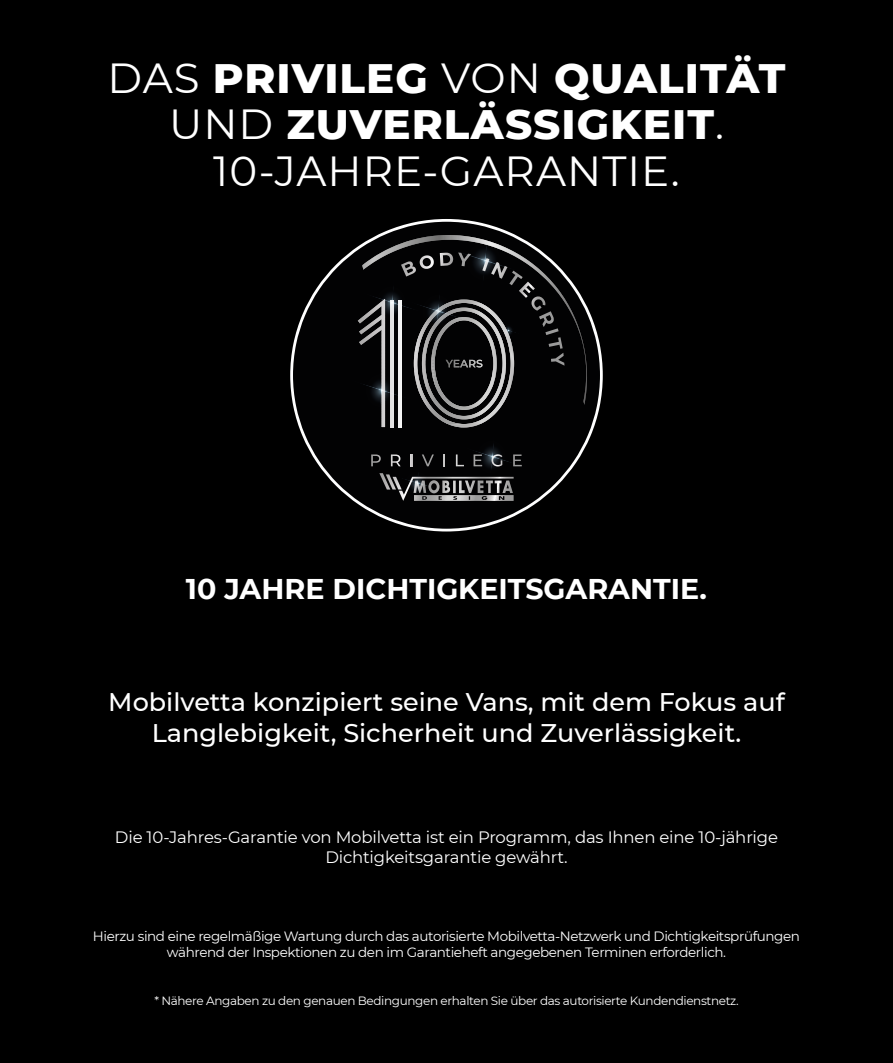
<style>
.page{position:relative;width:893px;height:1063px;background:#000}
.page>*{position:absolute;margin:0;border:0;box-sizing:border-box;transform-origin:0 0}
.t1{font:800 42px/46.5px "Montserrat";letter-spacing:.025em;color:#fff;text-align:center}
.t2{font:700 28.5px "Montserrat";color:#fff}
.t3{font:500 25.5px/30.6px "Montserrat";color:#fff;text-align:center}
.t4{font:16.5px/19.8px "Montserrat";letter-spacing:-.01em;color:#fff;text-align:center}
.t5{font:13.5px/16.2px "Montserrat";letter-spacing:-.03em;color:#fff;text-align:center}
.t6{font:12px "Montserrat";letter-spacing:-.03em;color:#fff}
.s1{font-weight:400}
</style>
<div class="page">
<svg style="left:290px;top:219px;width:313px;height:312px"></svg>
<svg style="left:350px;top:230px;width:238px;height:271px"></svg>
<h1 class="t1" style="left:107px;top:52px;width:680px"><span class="s1">DAS</span> PRIVILEG <span class="s1">VON</span> QUALITÄT<br><span class="s1">UND</span> ZUVERLÄSSIGKEIT<span class="s1">.<br>10-JAHRE-GARANTIE.</span></h1>
<h2 class="t2" style="left:186px;top:568px;width:522px">10 JAHRE DICHTIGKEITSGARANTIE.</h2>
<h3 class="t3" style="left:108px;top:686px;width:678px">Mobilvetta konzipiert seine Vans, mit dem Fokus auf<br>Langlebigkeit, Sicherheit und Zuverlässigkeit.</h3>
<p class="t4" style="left:115px;top:827px;width:665px">Die 10-Jahres-Garantie von Mobilvetta ist ein Programm, das Ihnen eine 10-jährige<br>Dichtigkeitsgarantie gewährt.</p>
<p class="t5" style="left:93px;top:928px;width:709px">Hierzu sind eine regelmäßige Wartung durch das autorisierte Mobilvetta-Netzwerk und Dichtigkeitsprüfungen während der Inspektionen zu den im Garantieheft angegebenen Terminen erforderlich.</p>
<p class="t6" style="left:154px;top:993px;width:586px">* Nähere Angaben zu den genauen Bedingungen erhalten Sie über das autorisierte Kundendienstnetz.</p>
</div>
